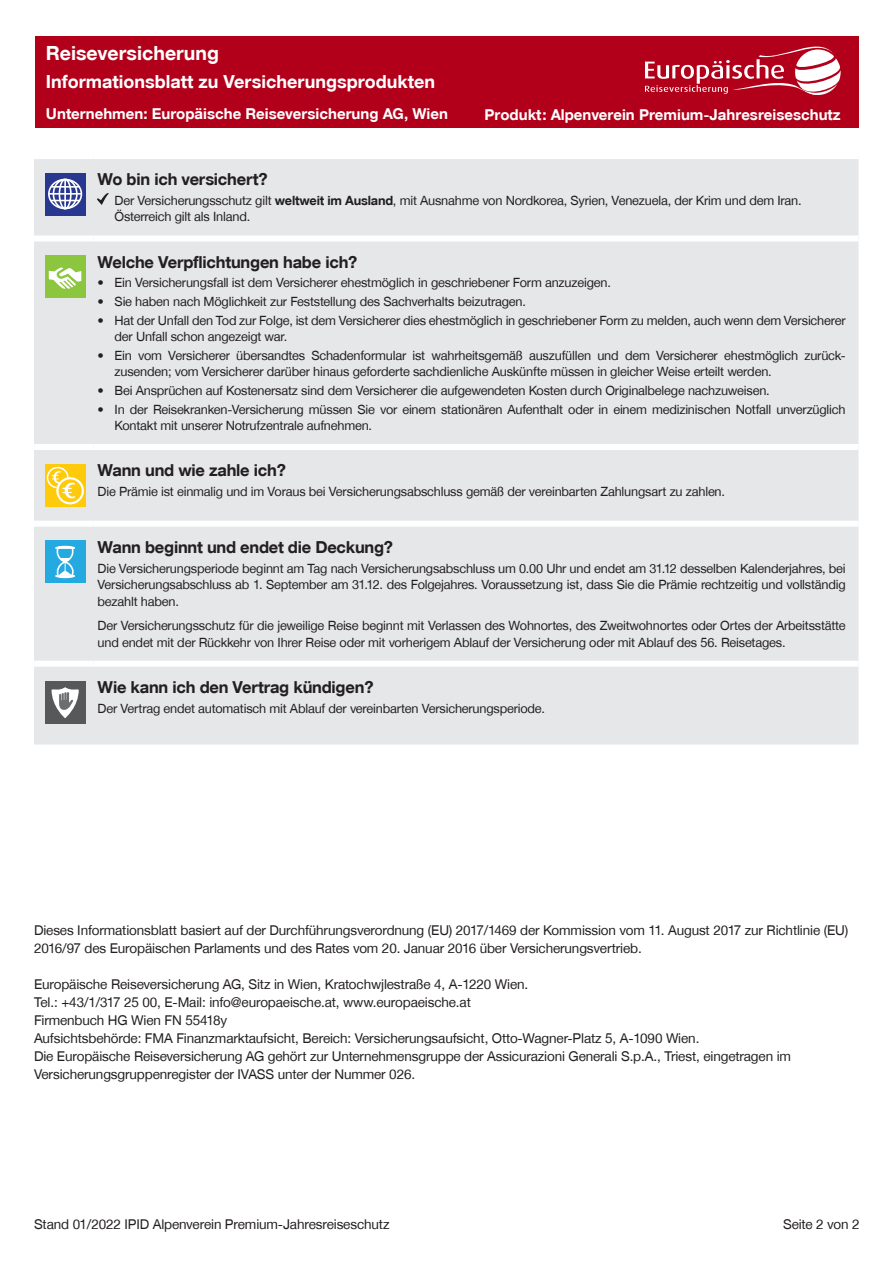
<style>
.page{position:relative;width:893px;height:1263px;background:#fff}
.page>*{position:absolute;margin:0;border:0;box-sizing:border-box;transform-origin:0 0}
.t1{font:19.5px "Helvetica Fet";color:#fff}
.t2{font:18px "Helvetica Fet";color:#fff}
.Überschrift_2_-_Frag{font:16.5px "Helvetica Fet";letter-spacing:-.015em;color:#231f20}
.t3{font:15px "Helvetica Fet";color:#fff}
.Impressium{font:13.5px/18px "Helvetica Nor";letter-spacing:-.01em;color:#231f20}
.Covered_bullets{font:12.75px/16.5px "Helvetica Nor";letter-spacing:-.015em;color:#231f20}
.Fließtext_ohne_Aufz{font:12.75px/16.5px "Helvetica Nor";letter-spacing:-.015em;color:#231f20;text-align:justify}
.s1{font-family:"Helvetica Fet"}
</style>
<div class="page">
<div style="left:34px;top:159px;width:824px;height:585px;background:#e6e7e9"></div>
<div style="left:93px;top:235px;width:765px;height:6px;background:#fff"></div>
<div style="left:93px;top:444px;width:765px;height:6px;background:#fff"></div>
<div style="left:93px;top:521px;width:765px;height:6px;background:#fff"></div>
<div style="left:34px;top:235px;width:59px;height:6px;background:#fff"></div>
<div style="left:34px;top:444px;width:59px;height:6px;background:#fff"></div>
<div style="left:34px;top:521px;width:59px;height:6px;background:#fff"></div>
<div style="left:34px;top:661px;width:59px;height:6px;background:#fff"></div>
<div style="left:93px;top:661px;width:765px;height:6px;background:#fff"></div>
<svg style="left:45px;top:173px;width:41px;height:43px"></svg>
<div style="left:48px;top:179px;width:34px;height:30px;border:2px solid #fff;border-radius:50%"></div>
<div style="left:53px;top:179px;width:25px;height:30px;border:2px solid #fff;border-radius:50%"></div>
<div style="left:59px;top:179px;width:13px;height:30px;border:2px solid #fff;border-radius:50%"></div>
<hr style="left:64px;top:179px;width:2px;height:30px;background:#fff">
<hr style="left:51px;top:186px;width:29px;height:2px;background:#fff">
<svg style="left:51px;top:200px;width:29px;height:1px"></svg>
<hr style="left:49px;top:193px;width:32px;height:2px;background:#fff">
<svg style="left:98px;top:193px;width:10px;height:12px"></svg>
<div style="left:45px;top:255px;width:41px;height:43px;background:#8bc63e"></div>
<svg style="left:49px;top:267px;width:33px;height:22px"></svg>
<div style="left:45px;top:464px;width:41px;height:43px;background:#feca0a"></div>
<div style="left:47px;top:467px;width:22px;height:21px;border:2px solid #fff;border-radius:50%"></div>
<svg style="left:57px;top:478px;width:26px;height:25px"></svg>
<div style="left:56px;top:477px;width:28px;height:27px;border:2px solid #fff;border-radius:50%"></div>
<svg style="left:51px;top:470px;width:25px;height:30px"></svg>
<div style="left:45px;top:541px;width:41px;height:42px;background:#24aae1"></div>
<svg style="left:55px;top:546px;width:20px;height:32px"></svg>
<div style="left:45px;top:681px;width:41px;height:42px;background:#57585a"></div>
<svg style="left:52px;top:687px;width:27px;height:31px"></svg>
<div style="left:35px;top:36px;width:824px;height:92px;background:#b2001a"></div>
<svg style="left:645px;top:46px;width:196px;height:49px"></svg>
<h1 class="t1" style="left:46px;top:41px;width:175px">Reiseversicherung</h1>
<h2 class="t2" style="left:46px;top:71px;width:391px">Informationsblatt zu Versicherungsprodukten</h2>
<p class="t3" style="left:46px;top:104px;width:404px">Unternehmen: Europäische Reiseversicherung AG, Wien</p>
<p class="t3" style="left:485px;top:105px;width:358px">Produkt: Alpenverein Premium-Jahresreiseschutz</p>
<p class="Überschrift_2_-_Frag" style="left:98px;top:169px;width:171px">Wo bin ich versichert?</p>
<p class="Covered_bullets" style="left:115px;top:192px;width:689px">Der Versicherungsschutz gilt <span class="s1">weltweit im Ausland</span>, mit Ausnahme von Nordkorea, Syrien, Venezuela, der Krim und dem Iran.<br>Österreich gilt als Inland.</p>
<p class="Überschrift_2_-_Frag" style="left:98px;top:252px;width:261px">Welche Verpflichtungen habe ich?</p>
<p class="Covered_bullets" style="left:98px;top:274px;width:515px">• Ein Versicherungsfall ist dem Versicherer ehestmöglich in geschriebener Form anzuzeigen.</p>
<p class="Covered_bullets" style="left:98px;top:293px;width:430px">• Sie haben nach Möglichkeit zur Feststellung des Sachverhalts beizutragen.</p>
<p class="Covered_bullets" style="left:115px;top:312px;width:733px;text-indent:-17px">• Hat der Unfall den Tod zur Folge, ist dem Versicherer dies ehestmöglich in geschriebener Form zu melden, auch wenn dem Versicherer der Unfall schon angezeigt war.</p>
<p class="Covered_bullets" style="left:115px;top:347px;width:733px;text-indent:-17px">• Ein vom Versicherer übersandtes Schadenformular ist wahrheitsgemäß auszufüllen und dem Versicherer ehestmöglich zurück&shy;zusenden; vom Versicherer darüber hinaus geforderte sachdienliche Auskünfte müssen in gleicher Weise erteilt werden.</p>
<p class="Covered_bullets" style="left:98px;top:382px;width:674px">• Bei Ansprüchen auf Kostenersatz sind dem Versicherer die aufgewendeten Kosten durch Originalbelege nachzuweisen.</p>
<p class="Covered_bullets" style="left:115px;top:401px;width:732px;text-indent:-17px">• In der Reisekranken-Versicherung müssen Sie vor einem stationären Aufenthalt oder in einem medizinischen Notfall unverzüglich<br>Kontakt mit unserer Notrufzentrale aufnehmen.</p>
<p class="Überschrift_2_-_Frag" style="left:98px;top:460px;width:190px">Wann und wie zahle ich?</p>
<p class="Covered_bullets" style="left:98px;top:483px;width:629px">Die Prämie ist einmalig und im Voraus bei Versicherungsabschluss gemäß der vereinbarten Zahlungsart zu zahlen.</p>
<p class="Überschrift_2_-_Frag" style="left:98px;top:537px;width:297px">Wann beginnt und endet die Deckung?</p>
<p class="Fließtext_ohne_Aufz" style="left:98px;top:560px;width:750px">Die Versicherungsperiode beginnt am Tag nach Versicherungsabschluss um 0.00 Uhr und endet am 31.12 desselben Kalenderjahres, bei Versicherungsabschluss ab 1. September am 31.12. des Folgejahres. Voraussetzung ist, dass Sie die Prämie rechtzeitig und vollständig bezahlt haben.</p>
<p class="Fließtext_ohne_Aufz" style="left:98px;top:617px;width:750px">Der Versicherungsschutz für die jeweilige Reise beginnt mit Verlassen des Wohnortes, des Zweitwohnortes oder Ortes der Arbeitsstätte und endet mit der Rückkehr von Ihrer Reise oder mit vorherigem Ablauf der Versicherung oder mit Ablauf des 56. Reisetages.</p>
<p class="Überschrift_2_-_Frag" style="left:98px;top:677px;width:277px">Wie kann ich den Vertrag kündigen?</p>
<p class="Fließtext_ohne_Aufz" style="left:98px;top:700px;width:449px">Der Vertrag endet automatisch mit Ablauf der vereinbarten Versicherungsperiode.</p>
<p class="Impressium" style="left:34px;top:921px;width:816px">Dieses Informationsblatt basiert auf der Durchführungsverordnung (EU) 2017/1469 der Kommission vom 11. August 2017 zur Richtlinie (EU)<br>2016/97 des Europäischen Parlaments und des Rates vom 20. Januar 2016 über Versicherungsvertrieb.</p>
<p class="Impressium" style="left:34px;top:975px;width:496px">Europäische Reiseversicherung AG, Sitz in Wien, Kratochwjlestraße 4, A-1220 Wien.</p>
<p class="Impressium" style="left:34px;top:993px;width:438px">Tel.: +43/1/317 25 00, E-Mail: info@europaeische.at, www.europaeische.at</p>
<p class="Impressium" style="left:34px;top:1011px;width:195px">Firmenbuch HG Wien FN 55418y</p>
<p class="Impressium" style="left:34px;top:1029px;width:667px">Aufsichtsbehörde: FMA Finanzmarktaufsicht, Bereich: Versicherungsaufsicht, Otto-Wagner-Platz 5, A-1090 Wien.</p>
<p class="Impressium" style="left:34px;top:1047px;width:759px">Die Europäische Reiseversicherung AG gehört zur Unternehmensgruppe der Assicurazioni Generali S.p.A., Triest, eingetragen im<br>Versicherungsgruppenregister der IVASS unter der Nummer 026.</p>
<p class="Impressium" style="left:34px;top:1215px;width:357px">Stand 01/2022 IPID Alpenverein Premium-Jahresreiseschutz</p>
<p class="Impressium" style="left:783px;top:1215px;width:78px">Seite 2 von 2</p>
</div>
